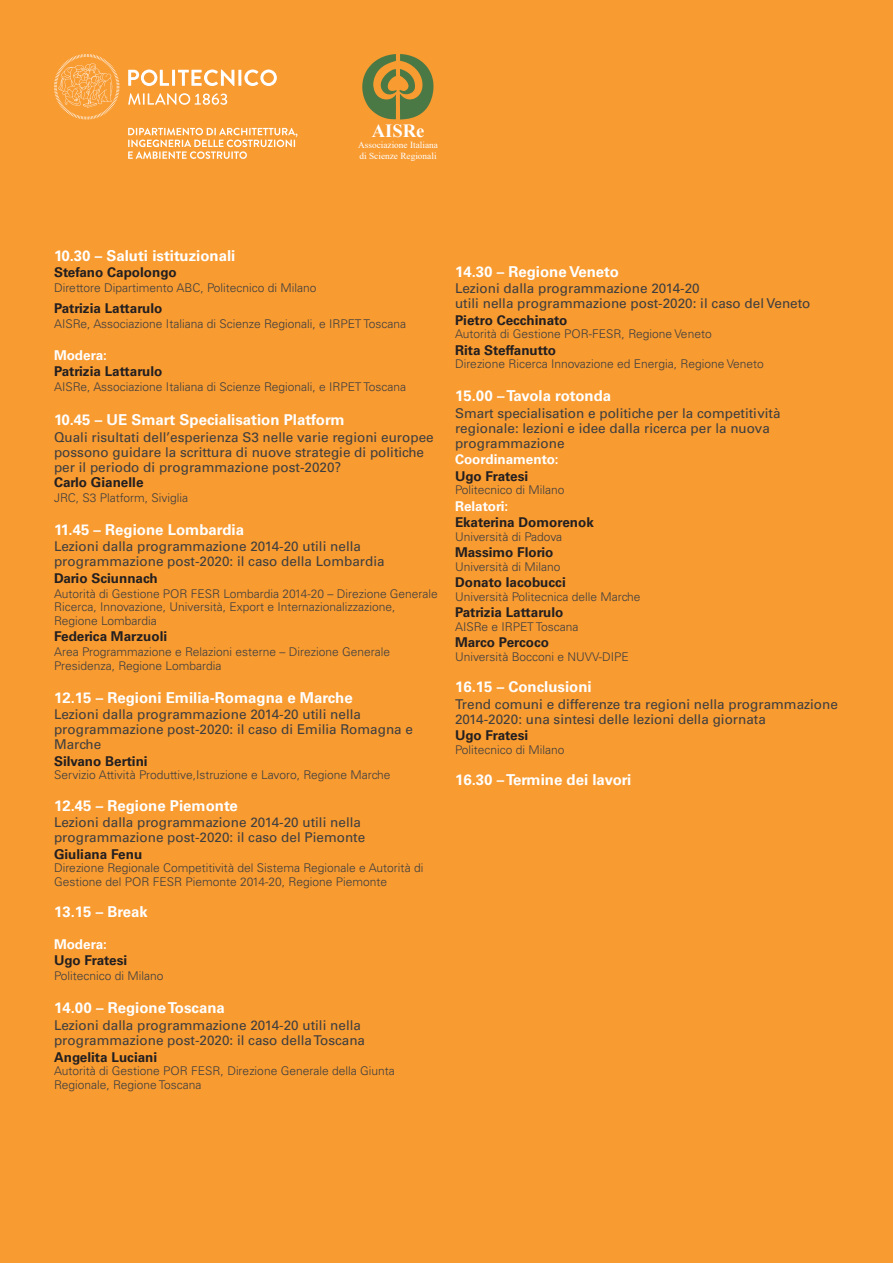
<style>
.page{position:relative;width:893px;height:1263px;background:#f89b31}
.page>*{position:absolute;margin:0;border:0;box-sizing:border-box;transform-origin:0 0}
.t1{font:700 18.6px "Times New Roman";color:#fff}
.t2{font:700 15px "Univers LT Std";color:#fff}
.t3{font:13.5px/15px "Univers LT Std";color:#3e3e3f}
.t4{font:700 13.5px "Univers LT Std";color:#231f20}
.t5{font:700 13.5px "Univers LT Std";color:#fff}
.t6{font:300 12px/13.5px "Univers LT Std";color:#3e3e3f}
.t7{font:9.3px/11.1px "Times New Roman";color:#fff}
</style>
<div class="page">
<svg style="left:128px;top:93px;width:99px;height:12px"></svg>
<svg style="left:128px;top:70px;width:149px;height:16px"></svg>
<svg style="left:54px;top:54px;width:65px;height:65px"></svg>
<svg style="left:128px;top:128px;width:169px;height:31px"></svg>
<svg style="left:362px;top:54px;width:71px;height:65px"></svg>
<h1 class="t1" style="left:372px;top:117px;width:54px">AISRe</h1>
<p class="t7" style="left:358px;top:139px;width:81px">Associazione Italiana di Scienze Regionali</p>
<p class="t2" style="left:54px;top:247px;width:183px">10.30 – Saluti istituzionali</p>
<p class="t4" style="left:54px;top:265px;width:124px">Stefano Capolongo</p>
<p class="t6" style="left:54px;top:281px;width:264px">Direttore Dipartimento ABC, Politecnico di Milano</p>
<p class="t4" style="left:54px;top:301px;width:110px">Patrizia Lattarulo</p>
<p class="t6" style="left:54px;top:317px;width:354px">AISRe, Associazione Italiana di Scienze Regionali, e IRPET Toscana</p>
<p class="t5" style="left:54px;top:347px;width:54px">Modera:</p>
<p class="t4" style="left:54px;top:364px;width:110px">Patrizia Lattarulo</p>
<p class="t6" style="left:54px;top:380px;width:354px">AISRe, Associazione Italiana di Scienze Regionali, e IRPET Toscana</p>
<p class="t2" style="left:54px;top:411px;width:292px">10.45 – UE Smart Specialisation Platform</p>
<p class="t3" style="left:54px;top:430px;width:381px">Quali risultati dell’esperienza S3 nelle varie regioni europee possono guidare la scrittura di nuove strategie di politiche per il periodo di programmazione post-2020?</p>
<p class="t4" style="left:54px;top:474px;width:91px">Carlo Gianelle</p>
<p class="t6" style="left:54px;top:491px;width:136px">JRC, S3 Platform, Siviglia</p>
<p class="t2" style="left:54px;top:521px;width:192px">11.45 – Regione Lombardia</p>
<p class="t3" style="left:54px;top:539px;width:332px">Lezioni dalla programmazione 2014-20 utili nella programmazione post-2020: il caso della Lombardia</p>
<p class="t4" style="left:54px;top:570px;width:105px">Dario Sciunnach</p>
<p class="t6" style="left:54px;top:587px;width:385px">Autorità di Gestione POR FESR Lombardia 2014-20 – Direzione Generale<br>Ricerca, Innovazione, Università, Export e Internazionalizzazione,<br>Regione Lombardia</p>
<p class="t4" style="left:54px;top:629px;width:115px">Federica Marzuoli</p>
<p class="t6" style="left:54px;top:645px;width:338px">Area Programmazione e Relazioni esterne – Direzione Generale<br>Presidenza, Regione Lombardia</p>
<p class="t2" style="left:54px;top:689px;width:300px">12.15 – Regioni Emilia-Romagna e Marche</p>
<p class="t3" style="left:54px;top:707px;width:361px">Lezioni dalla programmazione 2014-20 utili nella programmazione post-2020: il caso di Emilia Romagna e<br>Marche</p>
<p class="t4" style="left:54px;top:753px;width:95px">Silvano Bertini</p>
<p class="t6" style="left:54px;top:768px;width:338px">Servizio Attività Produttive,Istruzione e Lavoro, Regione Marche</p>
<p class="t2" style="left:54px;top:797px;width:185px">12.45 – Regione Piemonte</p>
<p class="t3" style="left:54px;top:815px;width:313px">Lezioni dalla programmazione 2014-20 utili nella programmazione post-2020: il caso del Piemonte</p>
<p class="t4" style="left:54px;top:846px;width:90px">Giuliana Fenu</p>
<p class="t6" style="left:54px;top:861px;width:371px">Direzione Regionale Competitività del Sistema Regionale e Autorità di<br>Gestione del POR FESR Piemonte 2014-20, Regione Piemonte</p>
<p class="t2" style="left:54px;top:903px;width:95px">13.15 – Break</p>
<p class="t5" style="left:54px;top:936px;width:54px">Modera:</p>
<p class="t4" style="left:54px;top:953px;width:75px">Ugo Fratesi</p>
<p class="t6" style="left:54px;top:969px;width:111px">Politecnico di Milano</p>
<p class="t2" style="left:54px;top:999px;width:172px">14.00 – Regione Toscana</p>
<p class="t3" style="left:54px;top:1018px;width:313px">Lezioni dalla programmazione 2014-20 utili nella programmazione post-2020: il caso della Toscana</p>
<p class="t4" style="left:54px;top:1049px;width:105px">Angelita Luciani</p>
<p class="t6" style="left:54px;top:1064px;width:342px">Autorità di Gestione POR FESR, Direzione Generale della Giunta<br>Regionale, Regione Toscana</p>
<p class="t2" style="left:455px;top:262px;width:165px">14.30 – Regione Veneto</p>
<p class="t3" style="left:455px;top:281px;width:246px">Lezioni dalla programmazione 2014-20</p>
<p class="t3" style="left:455px;top:296px;width:357px">utili nella programmazione post-2020: il caso del Veneto</p>
<p class="t4" style="left:455px;top:312px;width:114px">Pietro Cecchinato</p>
<p class="t6" style="left:455px;top:327px;width:258px">Autorità di Gestione POR-FESR, Regione Veneto</p>
<p class="t4" style="left:455px;top:342px;width:103px">Rita Steffanutto</p>
<p class="t6" style="left:455px;top:357px;width:310px">Direzione Ricerca Innovazione ed Energia, Regione Veneto</p>
<p class="t2" style="left:455px;top:387px;width:158px">15.00 – Tavola rotonda</p>
<p class="t3" style="left:455px;top:405px;width:327px">Smart specialisation e politiche per la competitività regionale: lezioni e idee dalla ricerca per la nuova programmazione</p>
<p class="t5" style="left:455px;top:451px;width:105px">Coordinamento:</p>
<p class="t4" style="left:455px;top:468px;width:75px">Ugo Fratesi</p>
<p class="t6" style="left:455px;top:483px;width:111px">Politecnico di Milano</p>
<p class="t5" style="left:455px;top:498px;width:55px">Relatori:</p>
<p class="t4" style="left:455px;top:514px;width:140px">Ekaterina Domorenok</p>
<p class="t6" style="left:455px;top:529px;width:109px">Università di Padova</p>
<p class="t4" style="left:455px;top:544px;width:100px">Massimo Florio</p>
<p class="t6" style="left:455px;top:559px;width:107px">Università di Milano</p>
<p class="t4" style="left:455px;top:574px;width:112px">Donato Iacobucci</p>
<p class="t6" style="left:455px;top:589px;width:187px">Università Politecnica delle Marche</p>
<p class="t4" style="left:455px;top:604px;width:110px">Patrizia Lattarulo</p>
<p class="t6" style="left:455px;top:619px;width:125px">AISRe e IRPET Toscana</p>
<p class="t4" style="left:455px;top:634px;width:96px">Marco Percoco</p>
<p class="t6" style="left:455px;top:649px;width:175px">Università Bocconi e NUVV-DIPE</p>
<p class="t2" style="left:455px;top:678px;width:138px">16.15 – Conclusioni</p>
<p class="t3" style="left:455px;top:696px;width:384px">Trend comuni e differenze tra regioni nella programmazione<br>2014-2020: una sintesi delle lezioni della giornata</p>
<p class="t4" style="left:455px;top:727px;width:75px">Ugo Fratesi</p>
<p class="t6" style="left:455px;top:742px;width:111px">Politecnico di Milano</p>
<p class="t2" style="left:455px;top:771px;width:178px">16.30 – Termine dei lavori</p>
</div>
